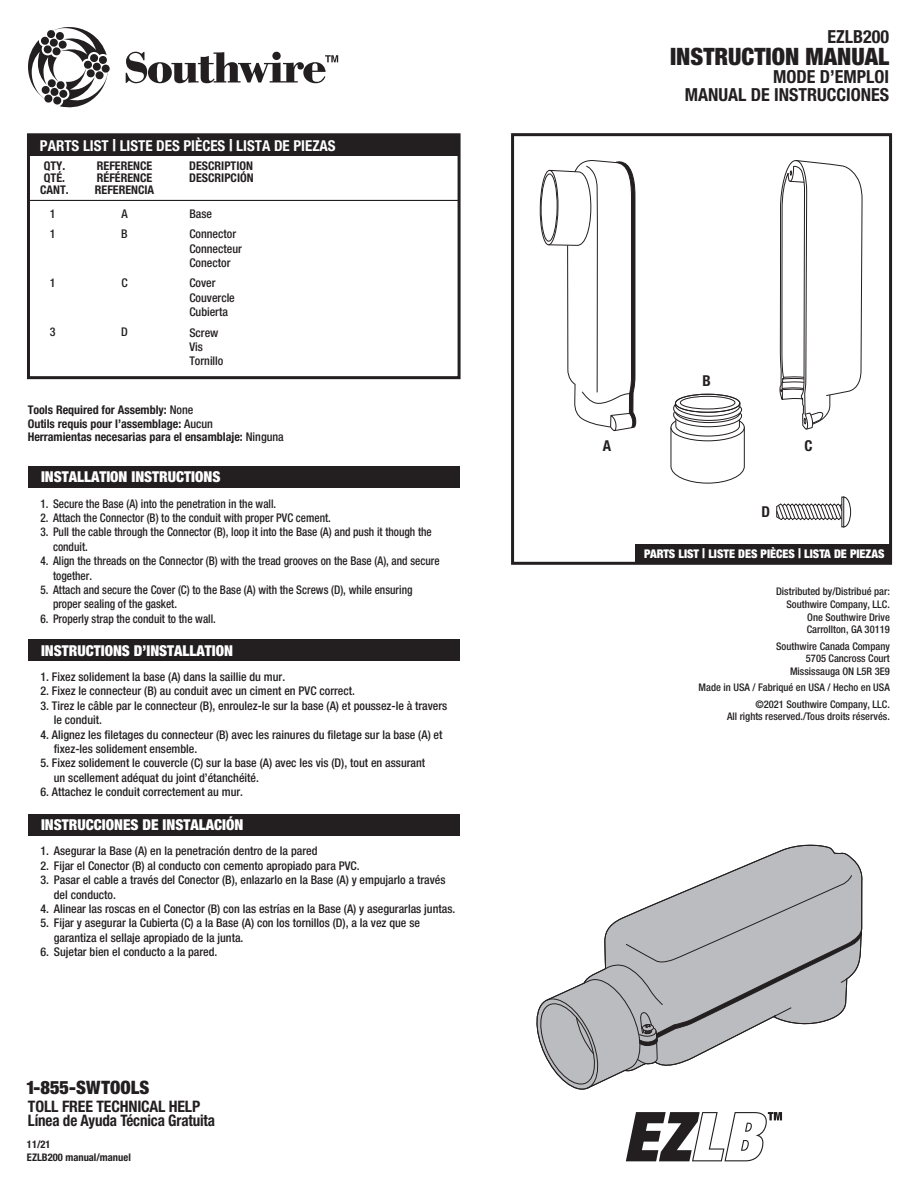
<style>
.page{position:relative;width:918px;height:1188px;background:#fff}
.page>*{position:absolute;margin:0;border:0;box-sizing:border-box;transform-origin:0 0}
.t1{font:900 condensed 24px "Helvetica Neue LT Pro";color:#231f20}
.t2{font:900 condensed 18.45px "Helvetica Neue LT Pro";color:#231f20}
.t3{font:700 condensed 18px/18px "Helvetica Neue LT Pro";color:#231f20;text-align:right}
.t4{font:700 condensed 15.9px/14.5px "Helvetica Neue LT Pro";letter-spacing:-.01em;color:#231f20}
.t5{font:900 condensed 15px "Helvetica Neue LT Pro";color:#fff}
.t6{font:700 condensed 15px "Helvetica Neue LT Pro";color:#fff}
.t7{font:700 condensed 15px "Helvetica Neue LT Pro";color:#231f20}
.t8{font:500 condensed 12px/14.4px "Helvetica Neue LT Pro";color:#231f20}
.t9{font:500 condensed 12px/14.4px "Helvetica Neue LT Pro";color:#231f20;scale:.94 1}
.t10{font:700 condensed 12px/12px "Helvetica Neue LT Pro";color:#231f20}
.t11{font:900 condensed 12px "Helvetica Neue LT Pro";color:#fff}
.t12{font:500 condensed 10.5px/12.6px "Helvetica Neue LT Pro";color:#231f20;text-align:right}
.t13{font:700 condensed 10.5px/12.6px "Helvetica Neue LT Pro";color:#231f20}
.s1{font-size:16.5px}
.s2{font-weight:500}
.s3{font-size:13.5px}
</style>
<div class="page">
<div style="left:511px;top:133px;width:381px;height:432px;border:3px solid #231f20"></div>
<div style="left:635px;top:544px;width:256px;height:18px;background:#231f20"></div>
<div style="left:540px;top:174px;width:18px;height:68px;border:1px solid #231f20;border-radius:50%"></div>
<div style="left:540px;top:170px;width:19px;height:75px;border:1px solid #231f20;border-radius:50%"></div>
<svg style="left:548px;top:160px;width:89px;height:405px"></svg>
<svg style="left:670px;top:393px;width:75px;height:91px"></svg>
<svg style="left:776px;top:160px;width:87px;height:368px"></svg>
<svg style="left:28px;top:27px;width:82px;height:81px"></svg>
<svg style="left:126px;top:52px;width:212px;height:31px"></svg>
<div style="left:27px;top:133px;width:434px;height:246px;border:3px solid #231f20"></div>
<div style="left:28px;top:135px;width:431px;height:21px;background:#231f20"></div>
<hr style="left:28px;top:200px;width:431px;height:1px;background:#231f20">
<div style="left:28px;top:466px;width:432px;height:22px;background:#231f20"></div>
<div style="left:28px;top:640px;width:432px;height:21px;background:#231f20"></div>
<div style="left:28px;top:814px;width:432px;height:22px;background:#231f20"></div>
<svg style="left:536px;top:844px;width:327px;height:246px"></svg>
<svg style="left:626px;top:1112px;width:156px;height:49px"></svg>
<p class="t6" style="left:40px;top:136px;width:297px">PARTS LIST <span class="s1">|</span> LISTE DES PIÈCES <span class="s1">|</span> LISTA DE PIEZAS</p>
<p class="t10" style="left:40px;top:160px;width:30px;text-align:center">QTY.<br>QTÉ.<br>CANT.</p>
<p class="t10" style="left:95px;top:160px;width:61px">REFERENCE<br>RÉFÉRENCE<br>REFERENCIA</p>
<p class="t10" style="left:189px;top:160px;width:66px">DESCRIPTION<br>DESCRIPCIÓN</p>
<p class="t8" style="left:50px;top:203px;width:7px;line-height:20.4px">1<br>1</p>
<p class="t8" style="left:50px;top:276px;width:7px">1</p>
<p class="t8" style="left:50px;top:325px;width:7px">3</p>
<p class="t8" style="left:121px;top:203px;width:8px;line-height:20.4px">A<br>B</p>
<p class="t8" style="left:121px;top:276px;width:8px">C</p>
<p class="t8" style="left:121px;top:325px;width:8px">D</p>
<p class="t8" style="left:189px;top:203px;width:48px;line-height:20.4px">Base<br>Connector</p>
<p class="t8" style="left:189px;top:241px;width:54px">Connecteur<br>Conector</p>
<p class="t8" style="left:189px;top:276px;width:47px">Cover<br>Couvercle<br>Cubierta</p>
<p class="t8" style="left:189px;top:325px;width:36px">Screw<br>Vis<br>Tornillo</p>
<p class="t10" style="left:28px;top:403px;width:258px;line-height:13.5px">Tools Required for Assembly: <span class="s2">None<br></span>Outils requis pour l’assemblage: <span class="s2">Aucun<br></span>Herramientas necesarias para el ensamblaje: <span class="s2">Ninguna</span></p>
<p class="t5" style="left:41px;top:468px;width:181px">INSTALLATION INSTRUCTIONS</p>
<p class="t9" style="left:40px;top:496px;width:252px">1. Secure the Base (A) into the penetration in the wall.</p>
<p class="t9" style="left:40px;top:511px;width:311px">2. Attach the Connector (B) to the conduit with proper PVC cement.</p>
<p class="t9" style="left:53px;top:525px;width:405px;text-indent:-13px">3. Pull the cable through the Connector (B), loop it into the Base (A) and push it though the conduit.</p>
<p class="t9" style="left:53px;top:554px;width:413px;text-indent:-13px">4. Align the threads on the Connector (B) with the tread grooves on the Base (A), and secure together.</p>
<p class="t9" style="left:53px;top:583px;width:384px;text-indent:-13px">5. Attach and secure the Cover (C) to the Base (A) with the Screws (D), while ensuring proper sealing of the gasket.</p>
<p class="t9" style="left:40px;top:611px;width:188px">6. Properly strap the conduit to the wall.</p>
<p class="t5" style="left:41px;top:641px;width:193px">INSTRUCTIONS D’INSTALLATION</p>
<p class="t8" style="left:40px;top:669px;width:246px">1. Fixez solidement la base (A) dans la saillie du mur.</p>
<p class="t8" style="left:40px;top:684px;width:316px">2. Fixez le connecteur (B) au conduit avec un ciment en PVC correct.</p>
<p class="t8" style="left:54px;top:698px;width:395px;text-indent:-13px">3. Tirez le câble par le connecteur (B), enroulez-le sur la base (A) et poussez-le à travers le conduit.</p>
<p class="t8" style="left:54px;top:727px;width:390px;text-indent:-13px">4. Alignez les filetages du connecteur (B) avec les rainures du filetage sur la base (A) et fixez-les solidement ensemble.</p>
<p class="t8" style="left:54px;top:756px;width:373px;text-indent:-13px">5. Fixez solidement le couvercle (C) sur la base (A) avec les vis (D), tout en assurant un scellement adéquat du joint d’étanchéité.</p>
<p class="t8" style="left:40px;top:785px;width:204px">6. Attachez le conduit correctement au mur.</p>
<p class="t5" style="left:41px;top:816px;width:204px">INSTRUCCIONES DE INSTALACIÓN</p>
<p class="t8" style="left:40px;top:844px;width:279px">1. Asegurar la Base (A) en la penetración dentro de la pared</p>
<p class="t8" style="left:40px;top:858px;width:321px">2. Fijar el Conector (B) al conducto con cemento apropiado para PVC.</p>
<p class="t8" style="left:54px;top:873px;width:393px;text-indent:-13px">3. Pasar el cable a través del Conector (B), enlazarlo en la Base (A) y empujarlo a través del conducto.</p>
<p class="t8" style="left:40px;top:901px;width:417px">4. Alinear las roscas en el Conector (B) con las estrías en la Base (A) y asegurarlas juntas.</p>
<p class="t8" style="left:54px;top:916px;width:368px;text-indent:-13px">5. Fijar y asegurar la Cubierta (C) a la Base (A) con los tornillos (D), a la vez que se garantiza el sellaje apropiado de la junta.</p>
<p class="t8" style="left:40px;top:945px;width:179px">6. Sujetar bien el conducto a la pared.</p>
<h2 class="t2" style="left:26px;top:1077px;width:125px">1-855-SWTOOLS</h2>
<h3 class="t4" style="left:28px;top:1099px;width:189px">TOLL FREE TECHNICAL HELP<br>Línea de Ayuda Técnica Gratuita</h3>
<p class="t13" style="left:27px;top:1138px;width:105px">11/21<br>EZLB200 manual/manuel</p>
<h3 class="t3" style="left:828px;top:27px;width:63px">EZLB200</h3>
<h1 class="t1" style="left:670px;top:42px;width:221px">INSTRUCTION MANUAL</h1>
<h3 class="t3" style="left:685px;top:68px;width:206px">MODE D’EMPLOI<br>MANUAL DE INSTRUCCIONES</h3>
<p class="t7" style="left:603px;top:437px;width:10px">A</p>
<p class="t7" style="left:702px;top:372px;width:10px">B</p>
<p class="t7" style="left:761px;top:502px;width:10px">D</p>
<p class="t7" style="left:805px;top:437px;width:10px">C</p>
<p class="t11" style="left:644px;top:547px;width:242px">PARTS LIST <span class="s3">|</span> LISTE DES PIÈCES <span class="s3">|</span> LISTA DE PIEZAS</p>
<p class="t12" style="left:776px;top:585px;width:115px">Distributed by/Distribué par:<br>Southwire Company, LLC.<br>One Southwire Drive<br>Carrollton, GA 30119</p>
<p class="t12" style="left:776px;top:640px;width:115px">Southwire Canada Company<br>5705 Cancross Court<br>Mississauga ON L5R 3E9</p>
<p class="t12" style="left:699px;top:679px;width:193px;line-height:16.5px">Made in USA / Fabriqué en USA / Hecho en USA ©2021 Southwire Company, LLC.</p>
<p class="t12" style="left:727px;top:710px;width:164px">All rights reserved./Tous droits réservés.</p>
</div>
